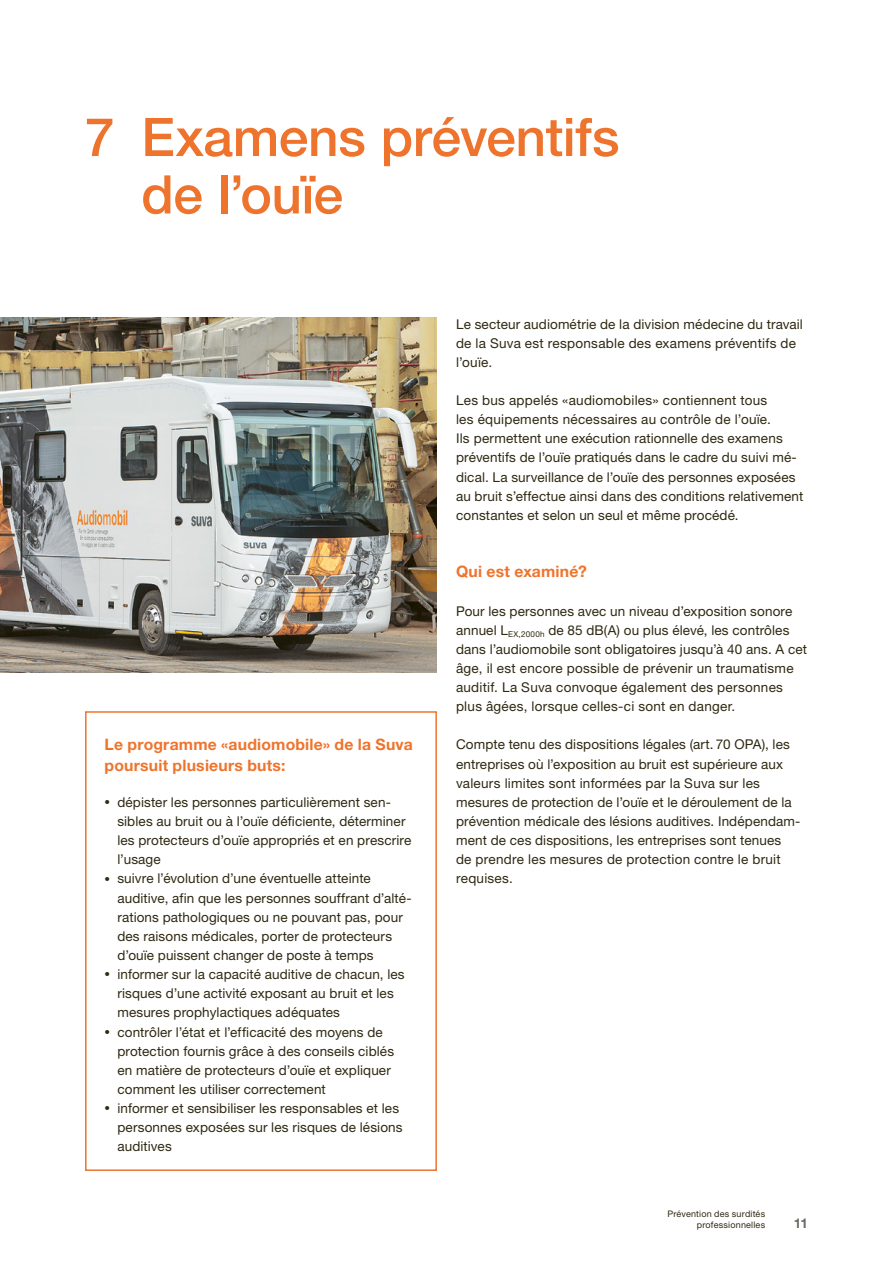
<style>
.page{position:relative;width:893px;height:1263px;background:#fff}
.page>*{position:absolute;margin:0;border:0;box-sizing:border-box;transform-origin:0 0}
.t1{font:500 53.25px/57.4px "Helvetica Neue LT Std";letter-spacing:-.01em;color:#ee742d}
.t2{font:700 15.75px/21.3px "Helvetica Neue LT Std";letter-spacing:.015em;color:#ee742d}
.t3{font:13.5px/19.2px "Helvetica Neue LT Std";letter-spacing:.01em;color:#2f2912}
.t4{font:700 13.5px "Helvetica Neue LT Std";color:#6d6a63}
.t5{font:9px/10.6px "Helvetica Neue LT Std";letter-spacing:.02em;color:#2f2912;text-align:right}
.s1{font-size:11.25px}
</style>
<div class="page">
<img style="left:0;top:317px;width:437px;height:356px">
<div style="left:85px;top:711px;width:352px;height:460px;border:2px solid #ee742d"></div>
<h1 class="t1" style="left:141px;top:108px;width:480px;text-indent:-56px">7 Examens préventifs de l’ouïe</h1>
<p class="t2" style="left:105px;top:733px;width:310px">Le programme «audiomobile» de la Suva poursuit plusieurs buts:</p>
<p class="t3" style="left:117px;top:792px;width:295px;text-indent:-13px"><span class="s1">•</span> dépister les personnes particulièrement sen&shy;sibles au bruit ou à l’ouïe déficiente, déterminer les protecteurs d’ouïe appropriés et en prescrire l’usage</p>
<p class="t3" style="left:117px;top:869px;width:296px;text-indent:-13px"><span class="s1">•</span> suivre l’évolution d’une éventuelle atteinte auditive, afin que les personnes souffrant d’alté&shy;rations pathologiques ou ne pouvant pas, pour des raisons médicales, porter de protecteurs d’ouïe puissent changer de poste à temps</p>
<p class="t3" style="left:117px;top:964px;width:289px;text-indent:-13px"><span class="s1">•</span> informer sur la capacité auditive de chacun, les risques d’une activité exposant au bruit et les mesures prophylactiques adéquates</p>
<p class="t3" style="left:117px;top:1022px;width:278px;text-indent:-13px"><span class="s1">•</span> contrôler l’état et l’efficacité des moyens de protection fournis grâce à des conseils ciblés en matière de protecteurs d’ouïe et expliquer comment les utiliser correctement</p>
<p class="t3" style="left:117px;top:1098px;width:287px;text-indent:-13px"><span class="s1">•</span> informer et sensibiliser les responsables et les personnes exposées sur les risques de lésions auditives</p>
<p class="t3" style="left:456px;top:314px;width:348px">Le secteur audiométrie de la division médecine du travail de la Suva est responsable des examens préventifs de l’ouïe.</p>
<p class="t3" style="left:456px;top:390px;width:349px">Les bus appelés «audiomobiles» contiennent tous<br>les équipements nécessaires au contrôle de l’ouïe.<br>Ils permettent une exécution rationnelle des examens préventifs de l’ouïe pratiqués dans le cadre du suivi mé&shy;dical. La surveillance de l’ouïe des personnes exposées au bruit s’effectue ainsi dans des conditions relativement constantes et selon un seul et même procédé.</p>
<p class="t2" style="left:456px;top:561px;width:132px">Qui est examiné?</p>
<p class="t3" style="left:456px;top:601px;width:353px">Pour les personnes avec un niveau d’exposition sonore annuel L<sub>EX,2000h</sub> de 85 dB(A) ou plus élevé, les contrôles dans l’audiomobile sont obligatoires jusqu’à 40 ans. A cet âge, il est encore possible de prévenir un traumatisme auditif. La Suva convoque également des personnes plus âgées, lorsque celles-ci sont en danger.</p>
<p class="t3" style="left:456px;top:735px;width:346px">Compte tenu des dispositions légales (art. 70 OPA), les entreprises où l’exposition au bruit est supérieure aux valeurs limites sont informées par la Suva sur les mesures de protection de l’ouïe et le déroulement de la prévention médicale des lésions auditives. Indépendam&shy;ment de ces dispositions, les entreprises sont tenues<br>de prendre les mesures de protection contre le bruit requises.</p>
<p class="t5" style="left:667px;top:1208px;width:99px">Prévention des surdités professionnelles</p>
<p class="t4" style="left:794px;top:1215px;width:16px">11</p>
</div>
